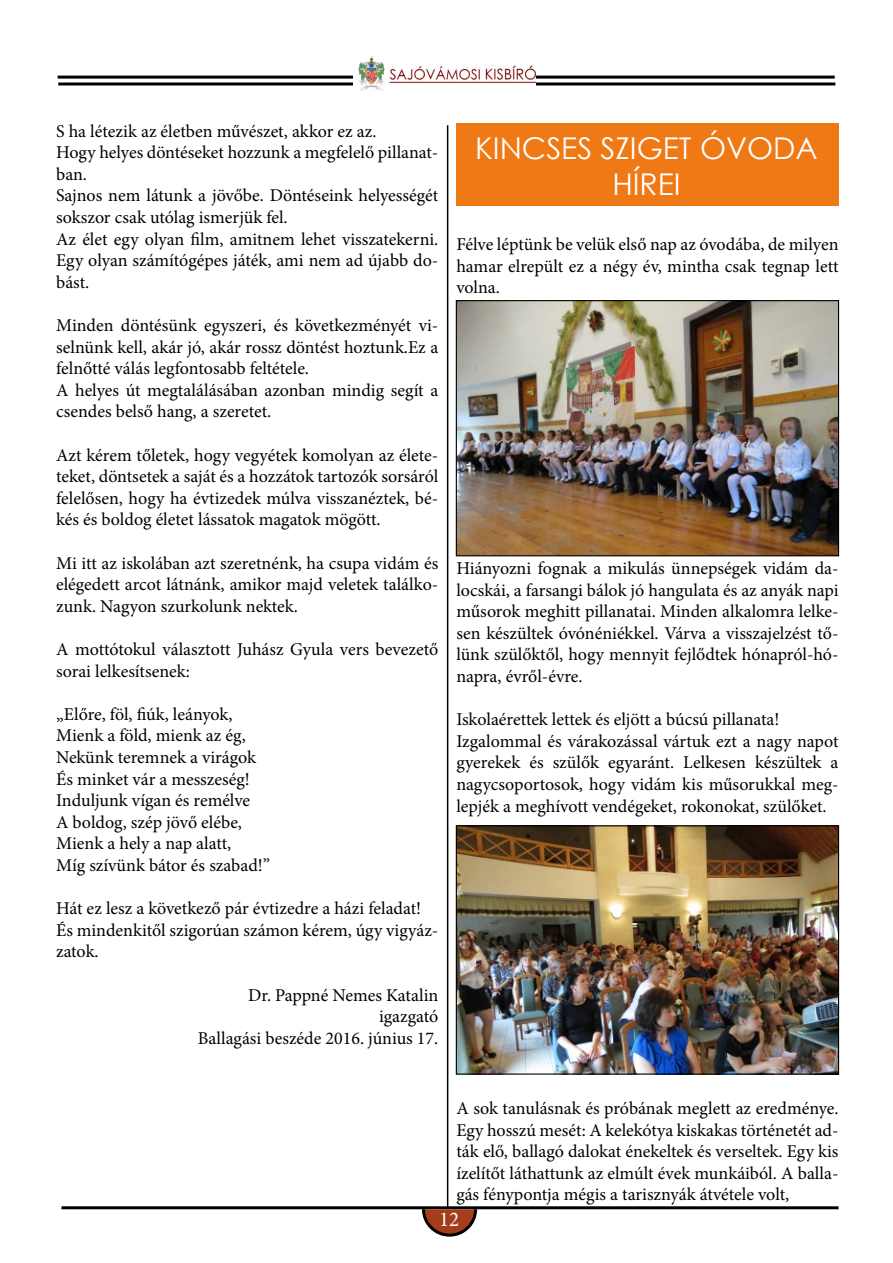
<style>
.page{position:relative;width:893px;height:1263px;background:#fff}
.page>*{position:absolute;margin:0;border:0;box-sizing:border-box;transform-origin:0 0}
.t1{font:30px/36px "Century Gothic";color:#fff;text-align:center}
.t2{font:21px "Minion Pro";color:#fff}
.t3{font:18px/21.6px "Minion Pro";color:#000}
</style>
<div class="page">
<hr style="left:58px;top:76px;width:777px;height:3px;background:#000">
<hr style="left:58px;top:82px;width:777px;height:3px;background:#000">
<img style="left:353px;top:56px;width:182px;height:36px">
<hr style="left:61px;top:1206px;width:777px;height:3px;background:#000">
<svg style="left:420px;top:1206px;width:59px;height:31px"></svg>
<hr style="left:447px;top:125px;width:1px;height:1082px;background:#000">
<div style="left:456px;top:123px;width:382px;height:82px;background:#ef7914"></div>
<img style="left:458px;top:827px;width:379px;height:246px">
<div style="left:456px;top:825px;width:383px;height:250px;border:1px solid #000"></div>
<img style="left:458px;top:302px;width:379px;height:252px">
<div style="left:456px;top:300px;width:383px;height:256px;border:1px solid #000"></div>
<p class="t3" style="left:56px;top:120px;width:384px">S ha létezik az életben művészet, akkor ez az.<br>Hogy helyes döntéseket hozzunk a megfelelő pillanat&shy;ban.<br>Sajnos nem látunk a jövőbe. Döntéseink helyességét sokszor csak utólag ismerjük fel.<br>Az élet egy olyan film, amitnem lehet visszatekerni.<br>Egy olyan számítógépes játék, ami nem ad újabb do&shy;bást.</p>
<p class="t3" style="left:56px;top:314px;width:384px">Minden döntésünk egyszeri, és következményét vi&shy;selnünk kell, akár jó, akár rossz döntést hoztunk.Ez a felnőtté válás legfontosabb feltétele.<br>A helyes út megtalálásában azonban mindig segít a csendes belső hang, a szeretet.</p>
<p class="t3" style="left:56px;top:444px;width:384px;text-align:justify">Azt kérem tőletek, hogy vegyétek komolyan az élete&shy;teket, döntsetek a saját és a hozzátok tartozók sorsáról felelősen, hogy ha évtizedek múlva visszanéztek, bé&shy;kés és boldog életet lássatok magatok mögött.</p>
<p class="t3" style="left:56px;top:552px;width:384px;text-align:justify">Mi itt az iskolában azt szeretnénk, ha csupa vidám és elégedett arcot látnánk, amikor majd veletek találko&shy;zunk. Nagyon szurkolunk nektek.</p>
<p class="t3" style="left:56px;top:638px;width:384px">A mottótokul választott Juhász Gyula vers bevezető sorai lelkesítsenek:</p>
<p class="t3" style="left:56px;top:703px;width:215px">„Előre, föl, fiúk, leányok,<br>Mienk a föld, mienk az ég,<br>Nekünk teremnek a virágok<br>És minket vár a messzeség!<br>Induljunk vígan és remélve<br>A boldog, szép jövő elébe,<br>Mienk a hely a nap alatt,<br>Míg szívünk bátor és szabad!”</p>
<p class="t3" style="left:56px;top:898px;width:384px">Hát ez lesz a következő pár évtizedre a házi feladat!<br>És mindenkitől szigorúan számon kérem, úgy vigyáz&shy;zatok.</p>
<p class="t3" style="left:198px;top:984px;width:242px;text-align:right">Dr. Pappné Nemes Katalin igazgató<br>Ballagási beszéde 2016. június 17.</p>
<h1 class="t1" style="left:475px;top:129px;width:344px">KINCSES SZIGET ÓVODA<br>HÍREI</h1>
<p class="t3" style="left:456px;top:233px;width:384px;text-align:justify">Félve léptünk be velük első nap az óvodába, de milyen hamar elrepült ez a négy év, mintha csak tegnap lett volna.</p>
<p class="t3" style="left:456px;top:557px;width:384px;text-align:justify">Hiányozni fognak a mikulás ünnepségek vidám da&shy;locskái, a farsangi bálok jó hangulata és az anyák napi műsorok meghitt pillanatai. Minden alkalomra lelke&shy;sen készültek óvónéniékkel. Várva a visszajelzést tő&shy;lünk szülőktől, hogy mennyit fejlődtek hónapról-hó&shy;napra, évről-évre.</p>
<p class="t3" style="left:456px;top:709px;width:384px">Iskolaérettek lettek és eljött a búcsú pillanata!<br>Izgalommal és várakozással vártuk ezt a nagy napot gyerekek és szülők egyaránt. Lelkesen készültek a nagycsoportosok, hogy vidám kis műsorukkal meg&shy;lepjék a meghívott vendégeket, rokonokat, szülőket.</p>
<p class="t3" style="left:456px;top:1097px;width:384px;text-align:justify">A sok tanulásnak és próbának meglett az eredménye.<br>Egy hosszú mesét: A kelekótya kiskakas történetét ad&shy;ták elő, ballagó dalokat énekeltek és verseltek. Egy kis ízelítőt láthattunk az elmúlt évek munkáiból. A balla&shy;gás fénypontja mégis a tarisznyák átvétele volt,</p>
<p class="t2" style="left:439px;top:1205px;width:22px">12</p>
</div>
